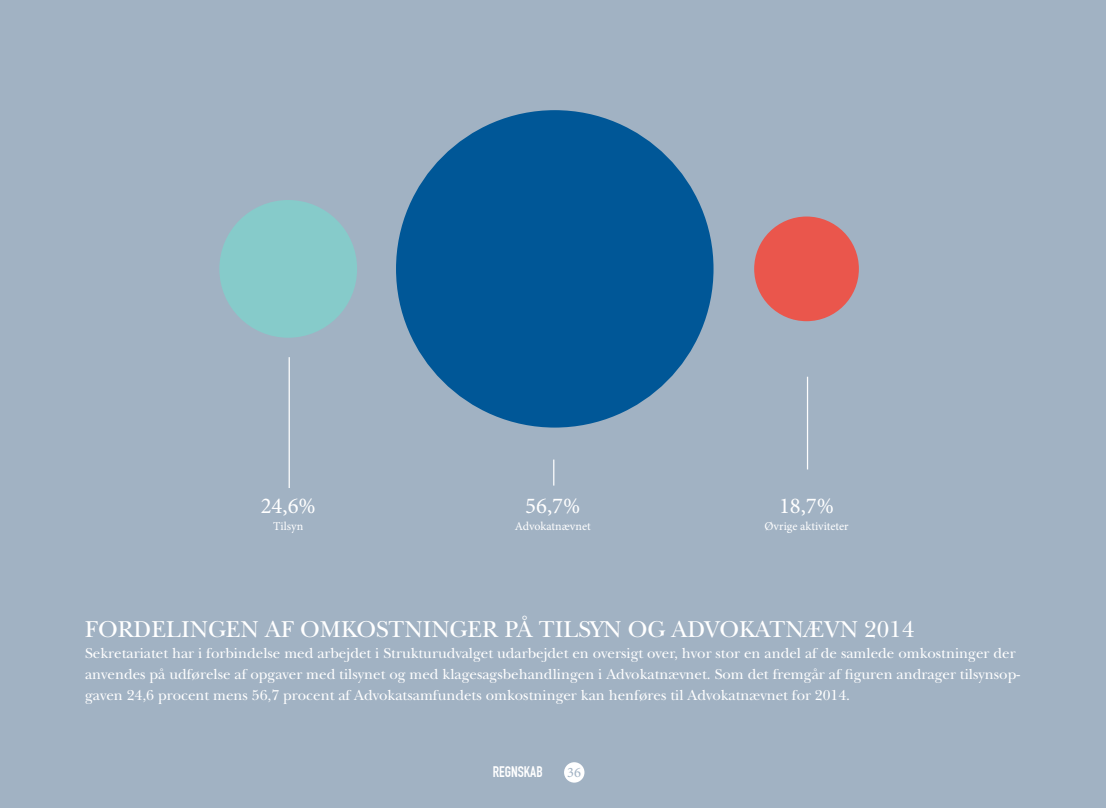
<style>
.page{position:relative;width:1106px;height:808px;background:#a1b2c3}
.page>*{position:absolute;margin:0;border:0;box-sizing:border-box;transform-origin:0 0}
.t1{font:24px "New Baskerville Std";color:#fff}
.t2{font:22.65px "Minion Pro";color:#fff}
.t3{font:15px/21px "New Baskerville Std";color:#fff}
.t4{font:700 15px "DIN Condensed";color:#fff}
.t5{font:14.4px "Minion Pro";color:#a1b2c3}
.t6{font:12px "Minion Pro";color:#fff}
</style>
<div class="page">
<svg style="left:553px;top:459px;width:1px;height:27px"></svg>
<div style="left:396px;top:110px;width:317px;height:318px;background:#005797;border-radius:50%"></div>
<hr style="left:288px;top:357px;width:2px;height:131px;background:#fff">
<div style="left:219px;top:200px;width:138px;height:138px;background:#86cbca;border-radius:50%"></div>
<hr style="left:807px;top:377px;width:1px;height:92px;background:#fff">
<div style="left:754px;top:216px;width:105px;height:105px;background:#ea564c;border-radius:50%"></div>
<div style="left:564px;top:762px;width:20px;height:21px;background:#fff;border-radius:50%"></div>
<h2 class="t2" style="left:261px;top:490px;width:56px">24,6%</h2>
<p class="t6" style="left:273px;top:518px;width:31px">Tilsyn</p>
<h2 class="t2" style="left:525px;top:490px;width:56px">56,7%</h2>
<p class="t6" style="left:515px;top:518px;width:77px">Advokatnævnet</p>
<h2 class="t2" style="left:779px;top:490px;width:56px">18,7%</h2>
<p class="t6" style="left:764px;top:518px;width:86px">Øvrige aktiviteter</p>
<h1 class="t1" style="left:85px;top:615px;width:830px">FORDELINGEN AF OMKOSTNINGER PÅ TILSYN OG ADVOKATNÆVN 2014</h1>
<p class="t3" style="left:85px;top:643px;width:936px">Sekretariatet har i forbindelse med arbejdet i Strukturudvalget udarbejdet en oversigt over, hvor stor en andel af de samlede omkostninger der anvendes på udførelse af opgaver med tilsynet og med klagesagsbehandlingen i Advokatnævnet. Som det fremgår af figuren andrager tilsynsop&shy;gaven 24,6 procent mens 56,7 procent af Advokatsamfundets omkostninger kan henføres til Advokatnævnet for 2014.</p>
<p class="t4" style="left:493px;top:763px;width:51px">REGNSKAB</p>
<p class="t5" style="left:567px;top:763px;width:15px">36</p>
</div>
